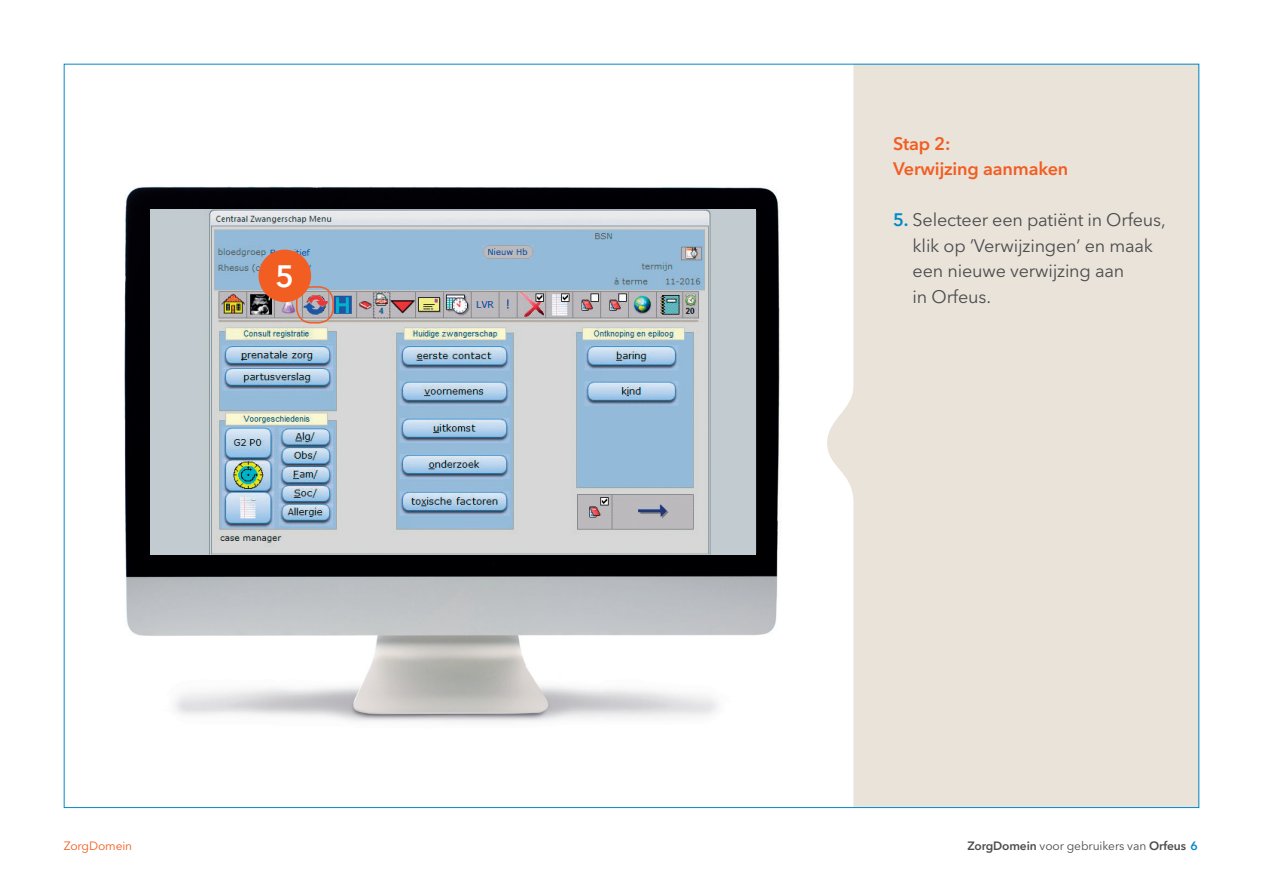
<style>
.page{position:relative;width:1263px;height:893px;background:#fff}
.page>*{position:absolute;margin:0;border:0;box-sizing:border-box;transform-origin:0 0}
.t1{font:600 30.75px "Avenir Next LT Pro";color:#fff}
.t2{font:18px/25.5px "Avenir Next LT Pro";letter-spacing:-.01em;color:#4b4c4d}
.t3{font:600 18px/25.5px "Avenir Next LT Pro";letter-spacing:-.01em;color:#f25d21}
.t4{font:12px "Avenir Next LT Pro";letter-spacing:-.01em;color:#4b4c4d}
.t5{font:12px "Avenir Next LT Pro";letter-spacing:-.01em;color:#f25d21}
.s1{font-weight:600;color:#0089c7}
.s2{font-weight:600}
</style>
<div class="page">
<svg style="left:827px;top:66px;width:370px;height:740px;background:#eae4dc"></svg>
<img style="left:124px;top:186px;width:656px;height:536px">
<img style="left:151px;top:210px;width:605px;height:345px">
<div style="left:259px;top:250px;width:52px;height:52px;background:#f25d21;border-radius:50%"></div>
<div style="left:296px;top:286px;width:38px;height:38px;border:2px solid #f25d21;border-radius:15px"></div>
<h1 class="t1" style="left:275px;top:257px;width:20px">5</h1>
<p class="t3" style="left:893px;top:130px;width:177px">Stap 2:<br>Verwĳzing aanmaken</p>
<p class="t2" style="left:913px;top:207px;width:255px;text-indent:-20px"><span class="s1">5.</span> Selecteer een patiënt in Orfeus, klik op ’Verwijzingen’ en maak een nieuwe verwijzing aan<br>in Orfeus.</p>
<p class="t5" style="left:64px;top:839px;width:70px">ZorgDomein</p>
<p class="t4" style="left:967px;top:839px;width:232px"><span class="s2">ZorgDomein</span> voor gebruikers van <span class="s2">Orfeus</span> <span class="s1">6</span></p>
</div>
